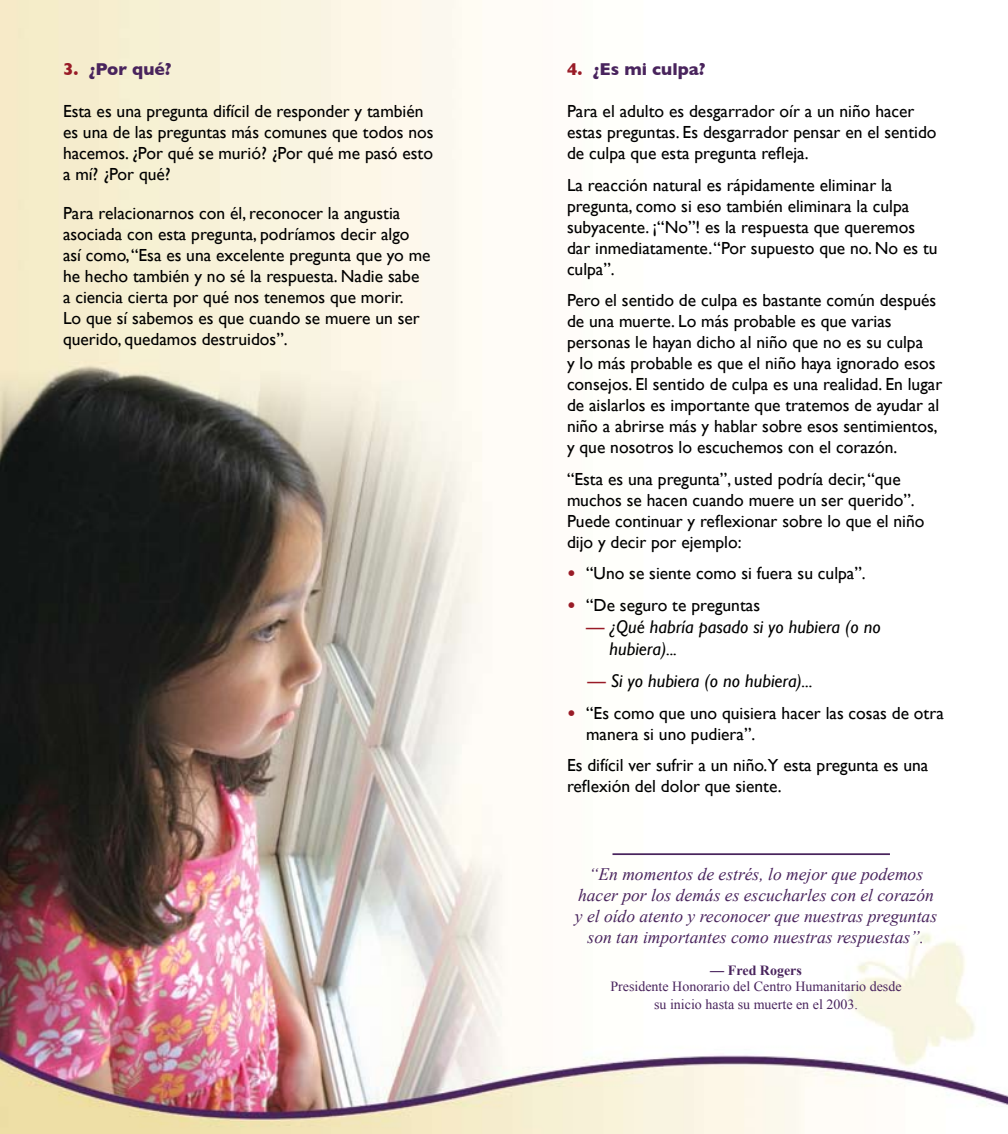
<style>
.page{position:relative;width:1008px;height:1134px;background:#fff}
.page>*{position:absolute;margin:0;border:0;box-sizing:border-box;transform-origin:0 0}
.t1{font:italic 18.38px/22.1px "Gill Sans";color:#000}
.t2{font:17.5px/21px "Gill Sans";color:#000}
.t3{font:italic 17.5px/21px "Times New Roman";color:#49245d;text-align:center}
.t4{font:700 17.5px "Gill Sans";color:#49245d}
.t5{font:14px/17.3px "Times New Roman";color:#49245d;text-align:center}
.s1{color:#991b27}
.s2{font-weight:700;color:#991b27}
.s3{font-style:normal;color:#991b27}
.s4{font-family:"Gill Sans"}
.s5{font-weight:700}
</style>
<div class="page">
<img style="left:0;top:0;width:1008px;height:1134px">
<hr style="left:612px;top:853px;width:278px;height:2px;background:#49245d">
<p class="t4" style="left:63px;top:59px;width:110px"><span class="s1">3.</span> ¿Por qué?</p>
<p class="t2" style="left:63px;top:101px;width:372px">Esta es una pregunta difícil de responder y también es una de las preguntas más comunes que todos nos hacemos. ¿Por qué se murió? ¿Por qué me pasó esto a mí? ¿Por qué?</p>
<p class="t2" style="left:63px;top:202px;width:369px">Para relacionarnos con él, reconocer la angustia asociada con esta pregunta, podríamos decir algo así como, “Esa es una excelente pregunta que yo me he hecho también y no sé la respuesta. Nadie sabe a ciencia cierta por qué nos tenemos que morir.<br>Lo que sí sabemos es que cuando se muere un ser querido, quedamos destruidos”.</p>
<p class="t4" style="left:567px;top:59px;width:140px"><span class="s1">4.</span> ¿Es mi culpa?</p>
<p class="t2" style="left:567px;top:101px;width:371px">Para el adulto es desgarrador oír a un niño hacer estas preguntas. Es desgarrador pensar en el sentido de culpa que esta pregunta refleja.</p>
<p class="t2" style="left:567px;top:174px;width:372px">La reacción natural es rápidamente eliminar la pregunta, como si eso también eliminara la culpa subyacente. ¡“No”! es la respuesta que queremos dar inmediatamente. “Por supuesto que no. No es tu culpa”.</p>
<p class="t2" style="left:567px;top:290px;width:377px">Pero el sentido de culpa es bastante común después de una muerte. Lo más probable es que varias personas le hayan dicho al niño que no es su culpa<br>y lo más probable es que el niño haya ignorado esos consejos. El sentido de culpa es una realidad. En lugar de aislarlos es importante que tratemos de ayudar al niño a abrirse más y hablar sobre esos sentimientos, y que nosotros lo escuchemos con el corazón.</p>
<p class="t2" style="left:567px;top:468px;width:359px">“Esta es una pregunta”, usted podría decir, “que muchos se hacen cuando muere un ser querido”.<br>Puede continuar y reflexionar sobre lo que el niño dijo y decir por ejemplo:</p>
<p class="t2" style="left:567px;top:563px;width:300px"><span class="s2">•</span> “Uno se siente como si fuera su culpa”.</p>
<p class="t2" style="left:567px;top:594px;width:195px"><span class="s2">•</span> “De seguro te preguntas</p>
<p class="t1" style="left:610px;top:615px;width:273px;text-indent:-23px"><span class="s3">—</span> ¿Qué habría pasado si yo hubiera (o no hubiera)...</p>
<p class="t1" style="left:587px;top:670px;width:227px"><span class="s3">—</span> Si yo hubiera (o no hubiera)...</p>
<p class="t2" style="left:586px;top:702px;width:359px;text-indent:-19px"><span class="s2">•</span> “Es como que uno quisiera hacer las cosas de otra manera si uno pudiera”.</p>
<p class="t2" style="left:567px;top:755px;width:363px">Es difícil ver sufrir a un niño.Y esta pregunta es una reflexión del dolor que siente.</p>
<p class="t3" style="left:575px;top:863px;width:364px">“En momentos de estrés, lo mejor que podemos hacer por los demás es escucharles con el corazón y el oído atento y reconocer que nuestras preguntas son tan importantes como nuestras respuestas”.</p>
<p class="t5" style="left:610px;top:961px;width:293px"><span class="s4">—</span> <span class="s5">Fred Rogers<br></span>Presidente Honorario del Centro Humanitario desde su inicio hasta su muerte en el 2003.</p>
</div>
